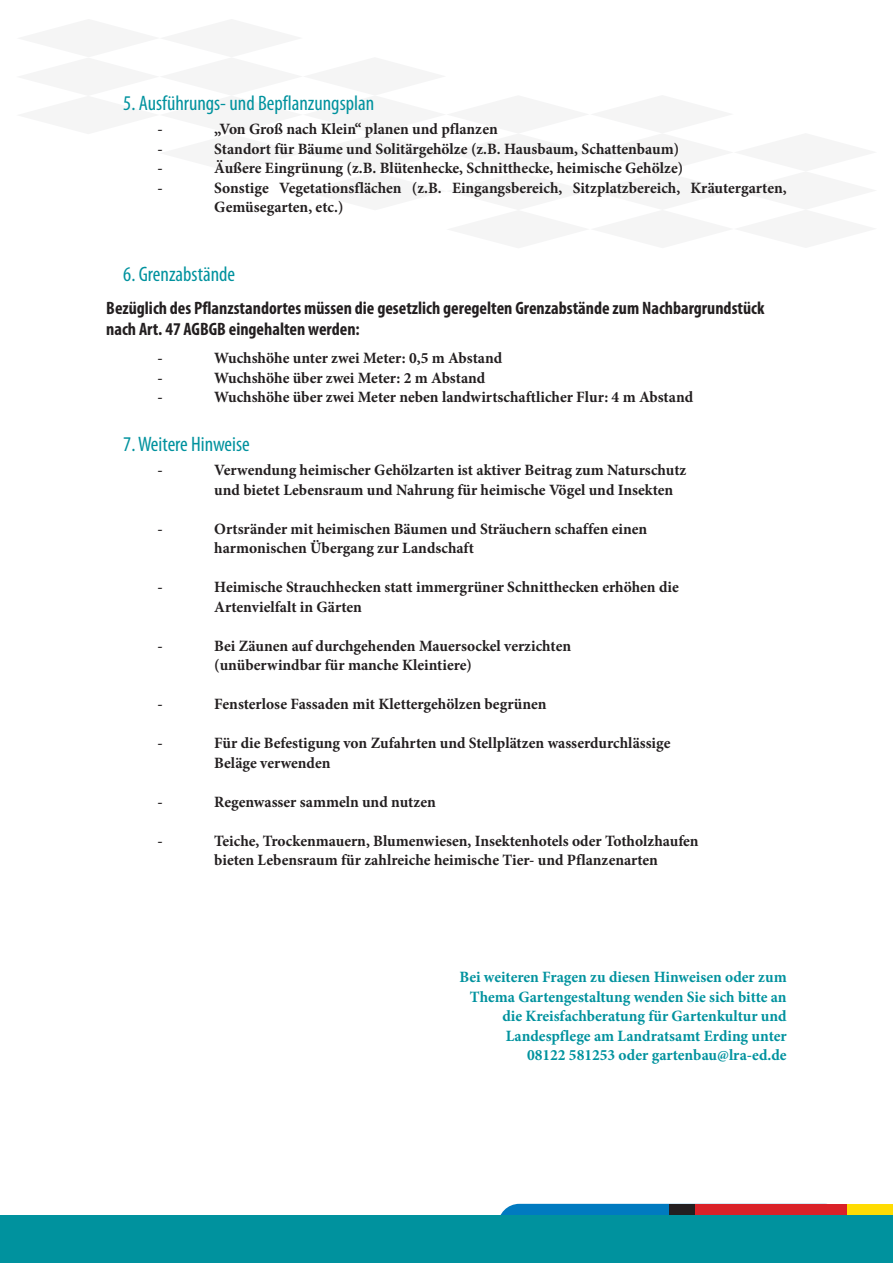
<style>
.page{position:relative;width:893px;height:1263px;background:#fff}
.page>*{position:absolute;margin:0;border:0;box-sizing:border-box;transform-origin:0 0}
.t1{font:condensed 21px "Myriad Pro";color:#00929e}
.t2{font:700 condensed 18px/21px "Myriad Pro";color:#231f20}
.t3{font:700 15.75px/19.5px "Minion Pro";color:#231f20}
.t4{font:700 15.75px/19.5px "Minion Pro";color:#00929e;text-align:right}
</style>
<div class="page">
<div style="left:498px;top:1204px;width:348px;height:49px;background:#007ac0;border-radius:21px"></div>
<div style="left:669px;top:1204px;width:26px;height:24px;background:#231f20"></div>
<div style="left:845px;top:1204px;width:48px;height:24px;background:#ffdc01"></div>
<div style="left:695px;top:1204px;width:151px;height:24px;background:#da2128"></div>
<div style="left:0;top:1215px;width:893px;height:48px;background:#00929e"></div>
<h1 class="t1" style="left:123px;top:91px;width:252px">5. Ausführungs- und Bepflanzungsplan</h1>
<p class="t3" style="left:157px;top:119px;width:7px">-</p>
<p class="t3" style="left:214px;top:119px;width:285px">„Von Groß nach Klein“ planen und pflanzen</p>
<p class="t3" style="left:157px;top:139px;width:7px">-</p>
<p class="t3" style="left:214px;top:139px;width:466px">Standort für Bäume und Solitärgehölze (z.B. Hausbaum, Schattenbaum)</p>
<p class="t3" style="left:157px;top:158px;width:7px">-</p>
<p class="t3" style="left:214px;top:158px;width:471px">Äußere Eingrünung (z.B. Blütenhecke, Schnitthecke, heimische Gehölze)</p>
<p class="t3" style="left:157px;top:178px;width:7px">-</p>
<p class="t3" style="left:214px;top:178px;width:574px">Sonstige Vegetationsflächen (z.B. Eingangsbereich, Sitzplatzbereich, Kräutergarten,<br>Gemüsegarten, etc.)</p>
<h1 class="t1" style="left:123px;top:261px;width:113px">6. Grenzabstände</h1>
<p class="t2" style="left:106px;top:297px;width:660px">Bezüglich des Pflanzstandortes müssen die gesetzlich geregelten Grenzabstände zum Nachbargrundstück nach Art. 47 AGBGB eingehalten werden:</p>
<p class="t3" style="left:157px;top:348px;width:7px">-</p>
<p class="t3" style="left:214px;top:348px;width:289px">Wuchshöhe unter zwei Meter: 0,5 m Abstand</p>
<p class="t3" style="left:157px;top:368px;width:7px">-</p>
<p class="t3" style="left:214px;top:368px;width:272px">Wuchshöhe über zwei Meter: 2 m Abstand</p>
<p class="t3" style="left:157px;top:387px;width:7px">-</p>
<p class="t3" style="left:214px;top:387px;width:480px">Wuchshöhe über zwei Meter neben landwirtschaftlicher Flur: 4 m Abstand</p>
<h1 class="t1" style="left:123px;top:432px;width:128px">7. Weitere Hinweise</h1>
<p class="t3" style="left:157px;top:460px;width:7px">-</p>
<p class="t3" style="left:214px;top:460px;width:474px">Verwendung heimischer Gehölzarten ist aktiver Beitrag zum Naturschutz und bietet Lebensraum und Nahrung für heimische Vögel und Insekten</p>
<p class="t3" style="left:157px;top:519px;width:7px">-</p>
<p class="t3" style="left:214px;top:519px;width:434px">Ortsränder mit heimischen Bäumen und Sträuchern schaffen einen harmonischen Übergang zur Landschaft</p>
<p class="t3" style="left:157px;top:577px;width:7px">-</p>
<p class="t3" style="left:214px;top:577px;width:466px">Heimische Strauchhecken statt immergrüner Schnitthecken erhöhen die<br>Artenvielfalt in Gärten</p>
<p class="t3" style="left:157px;top:636px;width:7px">-</p>
<p class="t3" style="left:214px;top:636px;width:358px">Bei Zäunen auf durchgehenden Mauersockel verzichten (unüberwindbar für manche Kleintiere)</p>
<p class="t3" style="left:157px;top:694px;width:7px">-</p>
<p class="t3" style="left:214px;top:694px;width:334px">Fensterlose Fassaden mit Klettergehölzen begrünen</p>
<p class="t3" style="left:157px;top:733px;width:7px">-</p>
<p class="t3" style="left:214px;top:733px;width:458px">Für die Befestigung von Zufahrten und Stellplätzen wasserdurchlässige<br>Beläge verwenden</p>
<p class="t3" style="left:157px;top:792px;width:7px">-</p>
<p class="t3" style="left:214px;top:792px;width:223px">Regenwasser sammeln und nutzen</p>
<p class="t3" style="left:157px;top:831px;width:7px">-</p>
<p class="t3" style="left:214px;top:831px;width:486px">Teiche, Trockenmauern, Blumenwiesen, Insektenhotels oder Totholzhaufen bieten Lebensraum für zahlreiche heimische Tier- und Pflanzenarten</p>
<p class="t4" style="left:459px;top:967px;width:329px">Bei weiteren Fragen zu diesen Hinweisen oder zum Thema Gartengestaltung wenden Sie sich bitte an die Kreisfachberatung für Gartenkultur und Landespflege am Landratsamt Erding unter<br>08122 581253 oder gartenbau@lra-ed.de</p>
</div>
